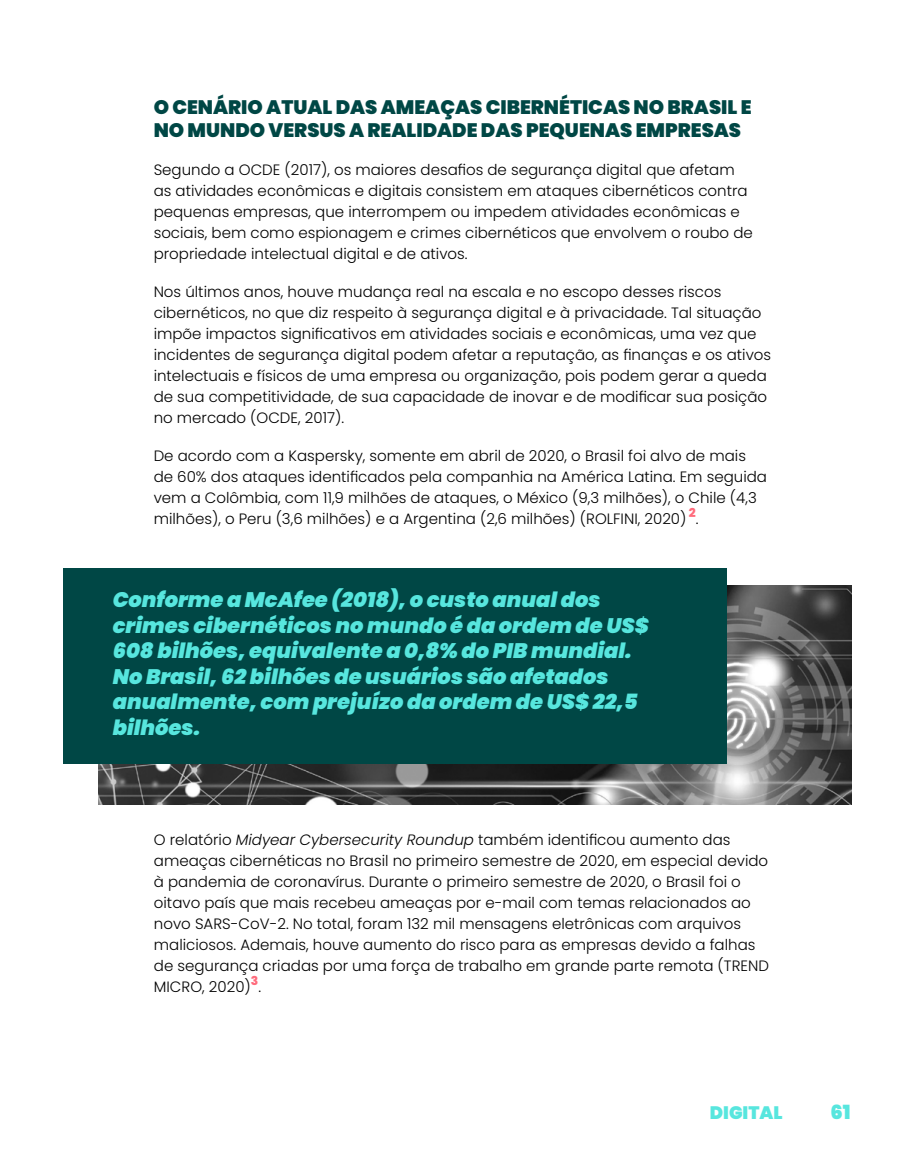
<style>
.page{position:relative;width:915px;height:1170px;background:#fff}
.page>*{position:absolute;margin:0;border:0;box-sizing:border-box;transform-origin:0 0}
.t1{font:italic 900 21px/25.5px "Poppins";color:#57e6de}
.t2{font:900 19.5px/22.5px "Poppins";color:#004745}
.t3{font:900 19.5px "Poppins";color:#57e6de}
.t4{font:900 18px "Poppins";color:#57e6de}
.t5{font:300 15px/21px "Poppins";color:#000}
.t6{font:800 12.3px "Poppins";color:#ff6b7c}
.s1{font-style:italic}
</style>
<div class="page">
<img style="left:98px;top:585px;width:752px;height:219px">
<div style="left:64px;top:568px;width:662px;height:195px;background:#004745"></div>
<h2 class="t2" style="left:154px;top:96px;width:599px">O CENÁRIO ATUAL DAS AMEAÇAS CIBERNÉTICAS NO BRASIL E<br>NO MUNDO VERSUS A REALIDADE DAS PEQUENAS EMPRESAS</h2>
<p class="t5" style="left:154px;top:159px;width:600px">Segundo a OCDE (2017), os maiores desafios de segurança digital que afetam as atividades econômicas e digitais consistem em ataques cibernéticos contra pequenas empresas, que interrompem ou impedem atividades econômicas e sociais, bem como espionagem e crimes cibernéticos que envolvem o roubo de propriedade intelectual digital e de ativos.</p>
<p class="t5" style="left:154px;top:281px;width:618px">Nos últimos anos, houve mudança real na escala e no escopo desses riscos cibernéticos, no que diz respeito à segurança digital e à privacidade. Tal situação impõe impactos significativos em atividades sociais e econômicas, uma vez que incidentes de segurança digital podem afetar a reputação, as finanças e os ativos intelectuais e físicos de uma empresa ou organização, pois podem gerar a queda de sua competitividade, de sua capacidade de inovar e de modificar sua posição no mercado (OCDE, 2017).</p>
<p class="t5" style="left:154px;top:445px;width:614px">De acordo com a Kaspersky, somente em abril de 2020, o Brasil foi alvo de mais de 60% dos ataques identificados pela companhia na América Latina. Em seguida vem a Colômbia, com 11,9 milhões de ataques, o México (9,3 milhões), o Chile (4,3 milhões), o Peru (3,6 milhões) e a Argentina (2,6 milhões) (ROLFINI, 2020)</p>
<p class="t6" style="left:688px;top:505px;width:8px">2</p>
<p class="t5" style="left:695px;top:508px;width:4px">.</p>
<h1 class="t1" style="left:113px;top:587px;width:537px">Conforme a McAfee (2018), o custo anual dos crimes cibernéticos no mundo é da ordem de US$ 608 bilhões, equivalente a 0,8% do PIB mundial.<br>No Brasil, 62 bilhões de usuários são afetados anualmente, com prejuízo da ordem de US$ 22,5 bilhões.</h1>
<p class="t5" style="left:154px;top:829px;width:616px">O relatório <span class="s1">Midyear Cybersecurity Roundup</span> também identificou aumento das ameaças cibernéticas no Brasil no primeiro semestre de 2020, em especial devido à pandemia de coronavírus. Durante o primeiro semestre de 2020, o Brasil foi o oitavo país que mais recebeu ameaças por e-mail com temas relacionados ao novo SARS-CoV-2. No total, foram 132 mil mensagens eletrônicas com arquivos maliciosos. Ademais, houve aumento do risco para as empresas devido a falhas de segurança criadas por uma força de trabalho em grande parte remota (TREND MICRO, 2020)</p>
<p class="t6" style="left:251px;top:973px;width:9px">3</p>
<p class="t5" style="left:258px;top:976px;width:4px">.</p>
<p class="t4" style="left:709px;top:1102px;width:74px">DIGITAL</p>
<h2 class="t3" style="left:830px;top:1100px;width:22px">61</h2>
</div>
